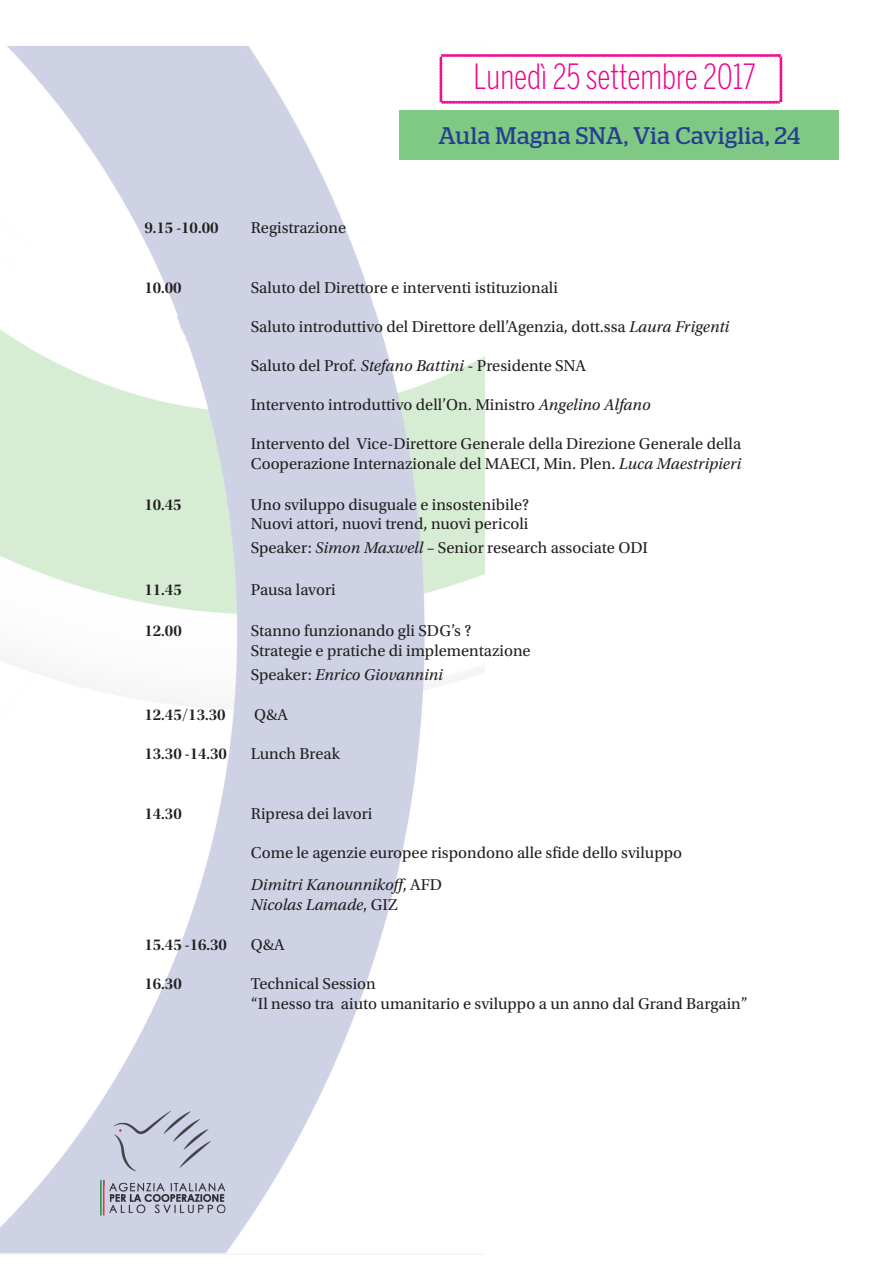
<style>
.page{position:relative;width:893px;height:1276px;background:#fff}
.page>*{position:absolute;margin:0;border:0;box-sizing:border-box;transform-origin:0 0}
.t1{font:300 34.5px "Benton Sans Comp";color:#ed028c}
.t2{font:24px "Stag";letter-spacing:.025em;color:#253f8e}
.t3{font:16.5px/19.8px "Utopia Std";color:#231f20}
.t4{font:16.5px "Utopia Std Semibold Disp";color:#231f20}
.t5{font:italic 16.5px "Utopia Std";color:#231f20}
.s1{font-style:italic}
.s2{font-style:normal}
</style>
<div class="page">
<img style="left:0;top:46px;width:485px;height:1208px">
<svg style="left:439px;top:53px;width:344px;height:51px"></svg>
<div style="left:400px;top:110px;width:439px;height:49px;background:#7fc985"></div>
<img style="left:97px;top:1108px;width:132px;height:109px">
<p class="t4" style="left:144px;top:219px;width:76px">9.15 -10.00</p>
<p class="t3" style="left:251px;top:218px;width:97px">Registrazione</p>
<h1 class="t1" style="left:474px;top:56px;width:284px">Lunedì 25 settembre 2017</h1>
<h2 class="t2" style="left:438px;top:122px;width:363px">Aula Magna SNA, Via Caviglia, 24</h2>
<p class="t4" style="left:144px;top:278px;width:39px">10.00</p>
<p class="t3" style="left:251px;top:278px;width:308px">Saluto del Direttore e interventi istituzionali</p>
<p class="t3" style="left:251px;top:317px;width:480px">Saluto introduttivo del Direttore dell’Agenzia, dott.ssa <span class="s1">Laura Frigenti</span></p>
<p class="t3" style="left:251px;top:356px;width:337px">Saluto del Prof. <span class="s1">Stefano Battini</span> - Presidente SNA</p>
<p class="t3" style="left:251px;top:395px;width:401px">Intervento introduttivo dell’On. Ministro <span class="s1">Angelino Alfano</span></p>
<p class="t3" style="left:251px;top:434px;width:492px">Intervento del Vice-Direttore Generale della Direzione Generale della<br>Cooperazione Internazionale del MAECI, Min. Plen. <span class="s1">Luca Maestripieri</span></p>
<p class="t4" style="left:144px;top:495px;width:39px">10.45</p>
<p class="t3" style="left:251px;top:494px;width:280px">Uno sviluppo disuguale e insostenibile?<br>Nuovi attori, nuovi trend, nuovi pericoli</p>
<p class="t3" style="left:251px;top:538px;width:399px">Speaker: <span class="s1">Simon Maxwell</span> – Senior research associate ODI</p>
<p class="t4" style="left:144px;top:581px;width:39px">11.45</p>
<p class="t3" style="left:251px;top:580px;width:86px">Pausa lavori</p>
<p class="t4" style="left:144px;top:622px;width:39px">12.00</p>
<p class="t3" style="left:251px;top:621px;width:281px">Stanno funzionando gli SDG’s ?<br>Strategie e pratiche di implementazione</p>
<p class="t5" style="left:251px;top:666px;width:194px"><span class="s2">Speaker:</span> Enrico Giovannini</p>
<p class="t4" style="left:144px;top:705px;width:83px">12.45/13.30</p>
<p class="t3" style="left:254px;top:705px;width:35px">Q&amp;A</p>
<p class="t4" style="left:144px;top:745px;width:84px">13.30 -14.30</p>
<p class="t3" style="left:251px;top:744px;width:91px">Lunch Break</p>
<p class="t4" style="left:144px;top:804px;width:39px">14.30</p>
<p class="t3" style="left:251px;top:804px;width:123px">Ripresa dei lavori</p>
<p class="t3" style="left:251px;top:837px;width:433px;line-height:31.8px">Come le agenzie europee rispondono alle sfide dello sviluppo<br><span class="s1">Dimitri Kanounnikoff</span>, AFD</p>
<p class="t5" style="left:251px;top:895px;width:148px">Nicolas Lamade<span class="s2">, GIZ</span></p>
<p class="t4" style="left:144px;top:935px;width:84px">15.45 -16.30</p>
<p class="t3" style="left:251px;top:934px;width:35px">Q&amp;A</p>
<p class="t4" style="left:144px;top:974px;width:39px">16.30</p>
<p class="t3" style="left:251px;top:974px;width:498px">Technical Session<br>“Il nesso tra aiuto umanitario e sviluppo a un anno dal Grand Bargain”</p>
</div>
